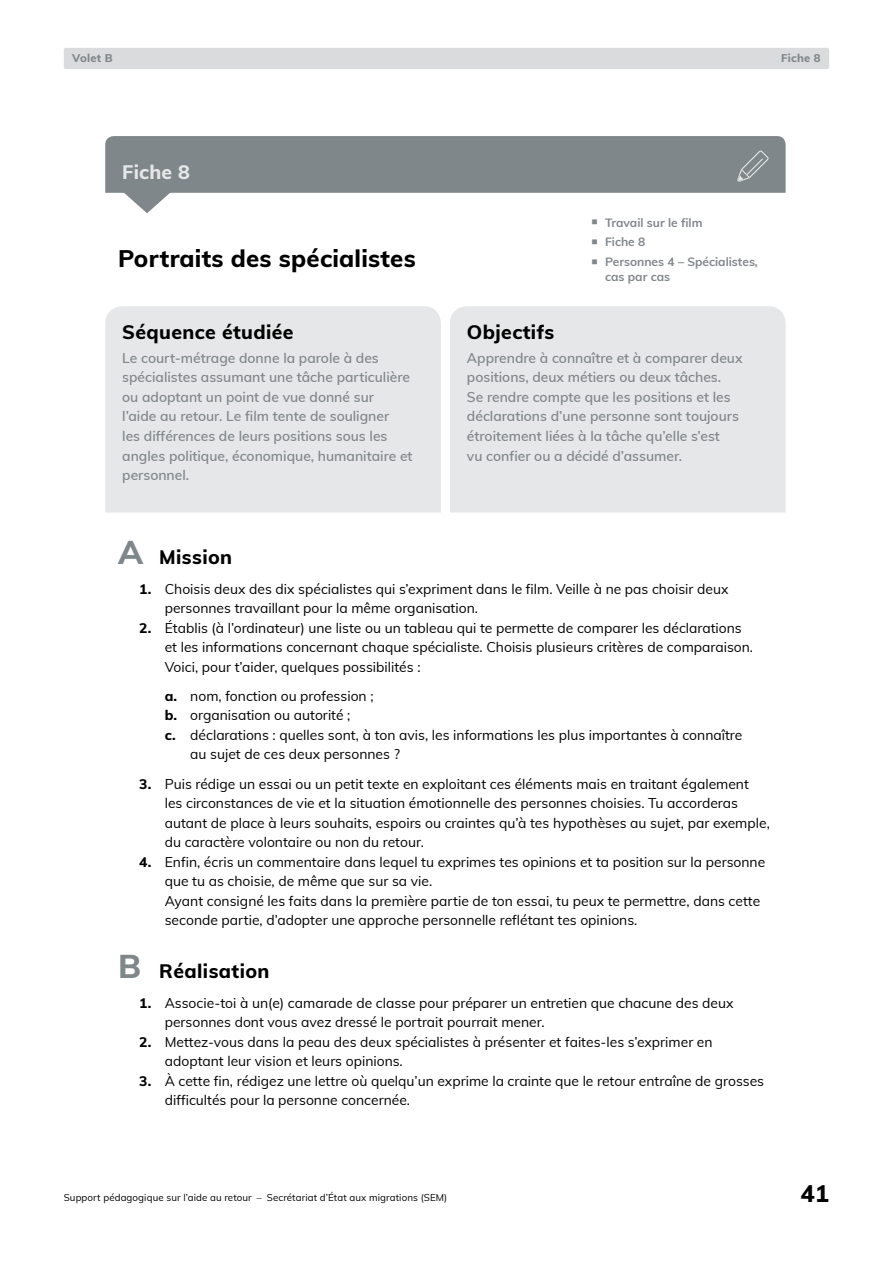
<style>
.page{position:relative;width:893px;height:1263px;background:#fff}
.page>*{position:absolute;margin:0;border:0;box-sizing:border-box;transform-origin:0 0}
.Titel_1_Vorschlag{font:800 24px "Muli";letter-spacing:.01em;color:#000}
.Titel_Arbeitsblätter{font:800 19.5px "Muli";letter-spacing:.02em;color:#000}
.Titel_1_Vorschlag-2{font:800 19.5px "Muli";letter-spacing:.01em;color:#e6e7e8}
.t1{font:13.8px/19.5px "Muli";color:#000}
.GS_Arbeitsblätter__n{font:600 13.8px/19.5px "Muli";color:#80878a}
.GS_Arbeitsblätter__n-2{font:700 12px/15px "Muli";color:#80878a}
.Kapiteltitel{font:800 11.25px "Muli";letter-spacing:.02em;color:#80878a}
.t2{font:9.75px "Muli";letter-spacing:.01em;color:#000}
.s1{font-weight:900;font-size:25.5px}
.s2{font-size:33px;color:#80878a}
.s3{font-weight:800}
</style>
<div class="page">
<div style="left:64px;top:48px;width:765px;height:21px;background:#d9dbdc;border-radius:2px"></div>
<div style="left:105px;top:306px;width:336px;height:206px;background:#e6e7e8"></div>
<div style="left:450px;top:306px;width:336px;height:206px;background:#e6e7e8"></div>
<svg style="left:105px;top:136px;width:681px;height:77px"></svg>
<p class="Kapiteltitel" style="left:72px;top:50px;width:42px">Volet B</p>
<p class="Kapiteltitel" style="left:781px;top:50px;width:41px">Fiche 8</p>
<p class="Titel_1_Vorschlag-2" style="left:122px;top:158px;width:69px">Fiche 8</p>
<p class="Titel_1_Vorschlag" style="left:118px;top:241px;width:299px">Portraits des spécialistes</p>
<p class="Titel_Arbeitsblätter" style="left:122px;top:317px;width:173px">Séquence étudiée</p>
<p class="GS_Arbeitsblätter__n" style="left:122px;top:348px;width:292px">Le court-métrage donne la parole à des spécialistes assumant une tâche particulière ou adoptant un point de vue donné sur<br>l’aide au retour. Le film tente de souligner<br>les différences de leurs positions sous les angles politique, économique, humanitaire et personnel.</p>
<p class="GS_Arbeitsblätter__n-2" style="left:591px;top:214px;width:113px"><span class="s1">·</span> Travail sur le film</p>
<p class="GS_Arbeitsblätter__n-2" style="left:591px;top:234px;width:56px"><span class="s1">·</span> Fiche 8</p>
<p class="GS_Arbeitsblätter__n-2" style="left:605px;top:254px;width:154px;text-indent:-14px"><span class="s1">·</span> Personnes 4 – Spécialistes, cas par cas</p>
<p class="Titel_Arbeitsblätter" style="left:467px;top:317px;width:89px">Objectifs</p>
<p class="GS_Arbeitsblätter__n" style="left:467px;top:348px;width:277px">Apprendre à connaître et à comparer deux positions, deux métiers ou deux tâches.<br>Se rendre compte que les positions et les déclarations d’une personne sont toujours étroitement liées à la tâche qu’elle s’est<br>vu confier ou a décidé d’assumer.</p>
<p class="Titel_Arbeitsblätter" style="left:118px;top:543px;width:116px"><span class="s2">A</span> Mission</p>
<p class="t1" style="left:165px;top:578px;width:565px;text-indent:-26px"><span class="s3">1.</span> Choisis deux des dix spécialistes qui s’expriment dans le film. Veille à ne pas choisir deux personnes travaillant pour la même organisation.</p>
<p class="t1" style="left:165px;top:617px;width:590px;text-indent:-26px"><span class="s3">2.</span> Établis (à l’ordinateur) une liste ou un tableau qui te permette de comparer les déclarations et les informations concernant chaque spécialiste. Choisis plusieurs critères de comparaison.<br>Voici, pour t’aider, quelques possibilités :</p>
<p class="t1" style="left:165px;top:685px;width:210px"><span class="s3">a.</span> nom, fonction ou profession ;</p>
<p class="t1" style="left:165px;top:705px;width:187px"><span class="s3">b.</span> organisation ou autorité ;</p>
<p class="t1" style="left:190px;top:724px;width:554px;text-indent:-26px"><span class="s3">c.</span> déclarations : quelles sont, à ton avis, les informations les plus importantes à connaître au sujet de ces deux personnes ?</p>
<p class="t1" style="left:165px;top:773px;width:607px;text-indent:-26px"><span class="s3">3.</span> Puis rédige un essai ou un petit texte en exploitant ces éléments mais en traitant également les circonstances de vie et la situation émotionnelle des personnes choisies. Tu accorderas autant de place à leurs souhaits, espoirs ou craintes qu’à tes hypothèses au sujet, par exemple, du caractère volontaire ou non du retour.</p>
<p class="t1" style="left:165px;top:851px;width:602px;text-indent:-26px"><span class="s3">4.</span> Enfin, écris un commentaire dans lequel tu exprimes tes opinions et ta position sur la personne que tu as choisie, de même que sur sa vie.<br>Ayant consigné les faits dans la première partie de ton essai, tu peux te permettre, dans cette seconde partie, d’adopter une approche personnelle reflétant tes opinions.</p>
<p class="Titel_Arbeitsblätter" style="left:118px;top:957px;width:153px"><span class="s2">B</span> Réalisation</p>
<p class="t1" style="left:165px;top:992px;width:570px;text-indent:-26px"><span class="s3">1.</span> Associe-toi à un(e) camarade de classe pour préparer un entretien que chacune des deux personnes dont vous avez dressé le portrait pourrait mener.</p>
<p class="t1" style="left:165px;top:1031px;width:549px;text-indent:-26px"><span class="s3">2.</span> Mettez-vous dans la peau des deux spécialistes à présenter et faites-les s’exprimer en adoptant leur vision et leurs opinions.</p>
<p class="t1" style="left:165px;top:1070px;width:601px;text-indent:-26px"><span class="s3">3.</span> À cette fin, rédigez une lettre où quelqu’un exprime la crainte que le retour entraîne de grosses difficultés pour la personne concernée.</p>
<p class="t2" style="left:64px;top:1190px;width:385px">Support pédagogique sur l’aide au retour – Secrétariat d’État aux migrations (SEM)</p>
<h1 class="Titel_1_Vorschlag" style="left:800px;top:1176px;width:30px">41</h1>
</div>
